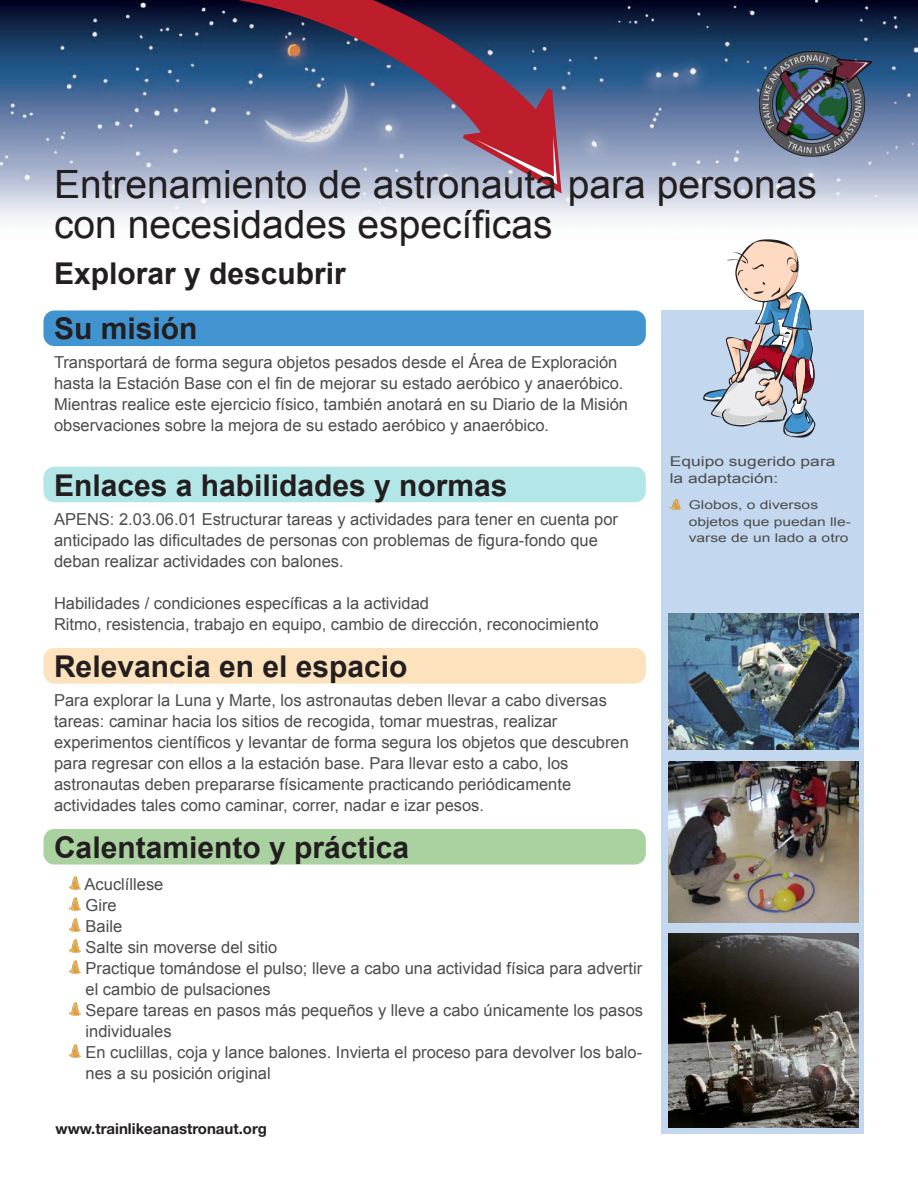
<style>
.page{position:relative;width:918px;height:1188px;background:#fff}
.page>*{position:absolute;margin:0;border:0;box-sizing:border-box;transform-origin:0 0}
.t1{font:39px/40.5px "Arial";color:#231f20}
.t2{font:700 30px "Arial";color:#231f20}
.Content_text{font:16.5px/21px "Arial";color:#4b4c4d}
.Content_text-2{font:700 15px "Helvetica Neue LT Std";color:#231f20}
.Content_text-3{font:13.5px/16.2px "Arial";color:#4b4c4d;scale:1.29 1}
.Content_text-4{font:12.15px/16.2px "Arial";color:#4b4c4d;scale:1.29 1}
</style>
<div class="page">
<img style="left:0;top:0;width:918px;height:223px">
<svg style="left:199px;top:0;width:363px;height:193px;background:#6c6181"></svg>
<svg style="left:475px;top:136px;width:82px;height:48px;background:#bc6475"></svg>
<svg style="left:69px;top:876px;width:12px;height:14px"></svg>
<svg style="left:69px;top:897px;width:12px;height:14px"></svg>
<svg style="left:69px;top:918px;width:12px;height:14px"></svg>
<svg style="left:69px;top:939px;width:12px;height:14px"></svg>
<svg style="left:69px;top:960px;width:12px;height:14px"></svg>
<svg style="left:69px;top:1002px;width:12px;height:14px"></svg>
<svg style="left:69px;top:1044px;width:12px;height:14px"></svg>
<div style="left:44px;top:310px;width:602px;height:36px;background:#4194d0;border-radius:11px"></div>
<div style="left:44px;top:467px;width:602px;height:35px;background:#b3e6e6;border-radius:11px"></div>
<div style="left:44px;top:648px;width:602px;height:36px;background:#fce2bd;border-radius:11px"></div>
<div style="left:44px;top:829px;width:602px;height:36px;background:#aad2a1;border-radius:11px"></div>
<div style="left:662px;top:310px;width:202px;height:824px;background:#c3d7ee"></div>
<svg style="left:670px;top:499px;width:12px;height:10px"></svg>
<img style="left:668px;top:613px;width:190px;height:137px">
<img style="left:668px;top:761px;width:190px;height:161px">
<img style="left:668px;top:933px;width:190px;height:195px">
<svg style="left:703px;top:239px;width:112px;height:199px"></svg>
<img style="left:759px;top:51px;width:113px;height:106px">
<p class="t1" style="left:54px;top:164px;width:765px">Entrenamiento de astronauta para personas con necesidades específicas</p>
<p class="t2" style="left:54px;top:254px;width:293px">Explorar y descubrir</p>
<p class="t2" style="left:54px;top:308px;width:145px">Su misión</p>
<p class="Content_text" style="left:54px;top:352px;width:576px">Transportará de forma segura objetos pesados desde el Área de Exploración hasta la Estación Base con el fin de mejorar su estado aeróbico y anaeróbico.<br>Mientras realice este ejercicio físico, también anotará en su Diario de la Misión observaciones sobre la mejora de su estado aeróbico y anaeróbico.</p>
<p class="t2" style="left:54px;top:465px;width:455px">Enlaces a habilidades y normas</p>
<p class="Content_text" style="left:54px;top:509px;width:566px">APENS: 2.03.06.01 Estructurar tareas y actividades para tener en cuenta por anticipado las dificultades de personas con problemas de figura-fondo que deban realizar actividades con balones.</p>
<p class="Content_text" style="left:54px;top:593px;width:377px">Habilidades / condiciones específicas a la actividad</p>
<p class="Content_text" style="left:54px;top:614px;width:546px">Ritmo, resistencia, trabajo en equipo, cambio de dirección, reconocimiento</p>
<p class="t2" style="left:54px;top:646px;width:355px">Relevancia en el espacio</p>
<p class="Content_text" style="left:54px;top:690px;width:577px">Para explorar la Luna y Marte, los astronautas deben llevar a cabo diversas tareas: caminar hacia los sitios de recogida, tomar muestras, realizar experimentos científicos y levantar de forma segura los objetos que descubren para regresar con ellos a la estación base. Para llevar esto a cabo, los astronautas deben prepararse físicamente practicando periódicamente actividades tales como caminar, correr, nadar e izar pesos.</p>
<p class="t2" style="left:54px;top:827px;width:357px">Calentamiento y práctica</p>
<p class="Content_text" style="left:85px;top:873px;width:80px">Acuclíllese</p>
<p class="Content_text" style="left:86px;top:894px;width:33px">Gire</p>
<p class="Content_text" style="left:86px;top:915px;width:38px">Baile</p>
<p class="Content_text" style="left:86px;top:936px;width:193px">Salte sin moverse del sitio</p>
<p class="Content_text" style="left:86px;top:957px;width:558px">Practique tomándose el pulso; lleve a cabo una actividad física para advertir el cambio de pulsaciones</p>
<p class="Content_text" style="left:86px;top:999px;width:559px">Separe tareas en pasos más pequeños y lleve a cabo únicamente los pasos individuales</p>
<p class="Content_text" style="left:86px;top:1041px;width:558px">En cuclillas, coja y lance balones. Invierta el proceso para devolver los balo&shy;nes a su posición original</p>
<p class="Content_text-2" style="left:56px;top:1119px;width:213px">www.trainlikeanastronaut.org</p>
<p class="Content_text-3" style="left:670px;top:454px;width:130px">Equipo sugerido para la adaptación:</p>
<p class="Content_text-4" style="left:689px;top:497px;width:127px">Globos, o diversos objetos que puedan lle&shy;varse de un lado a otro</p>
</div>
